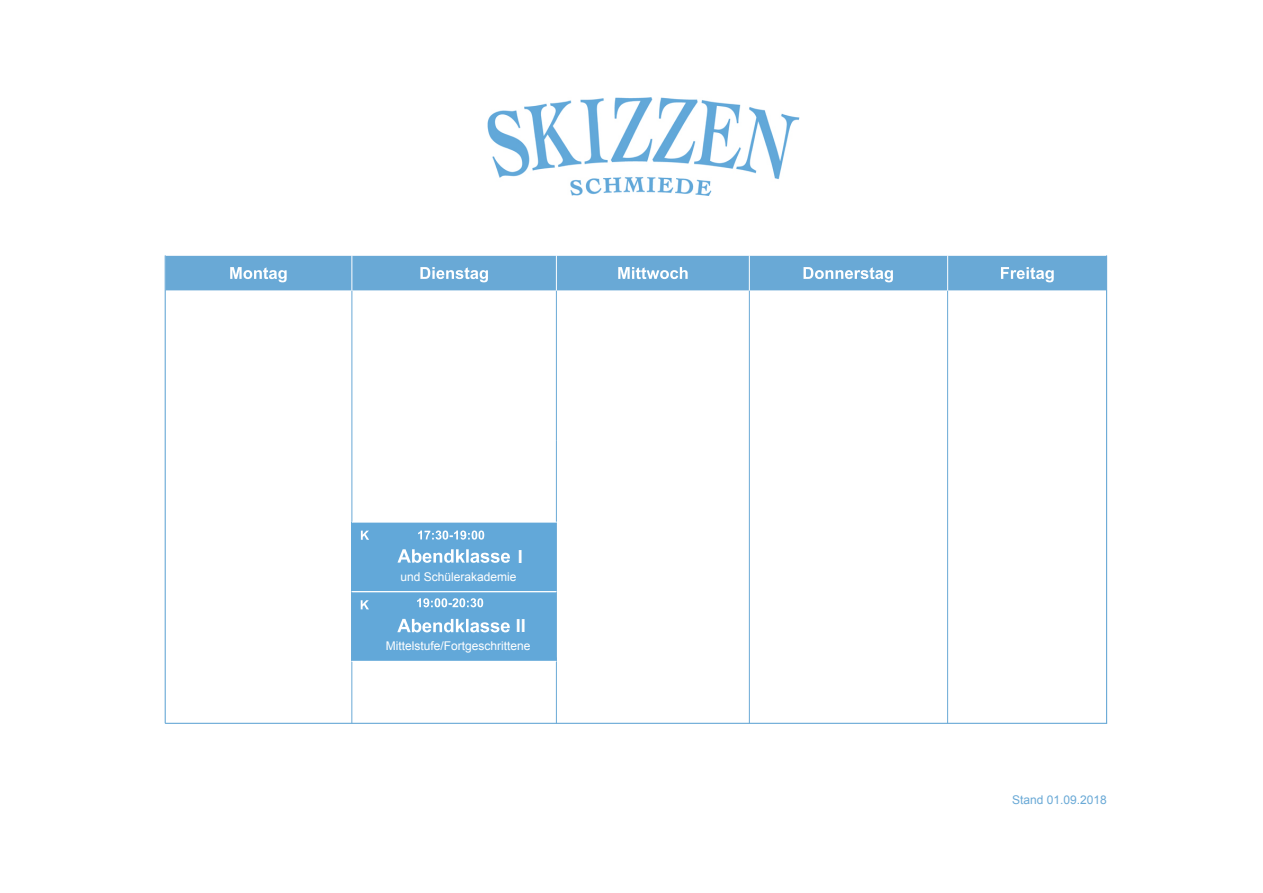
<style>
.page{position:relative;width:1263px;height:893px;background:#fff}
.page>*{position:absolute;margin:0;border:0;box-sizing:border-box;transform-origin:0 0}
.t1{font:700 18px "Arial";color:#fff}
.t2{font:12px "Arial";color:#fff}
.t3{font:12px "Arial";color:#69a9d6}
</style>
<div class="page">
<div style="left:166px;top:255px;width:941px;height:36px;background:#69a9d6"></div>
<div style="left:352px;top:522px;width:205px;height:139px;background:#62a8d9"></div>
<hr style="left:165px;top:255px;width:942px;height:1px;background:#fff">
<hr style="left:165px;top:290px;width:942px;height:1px;background:#fff">
<hr style="left:165px;top:722px;width:942px;height:1px;background:#69a9d6">
<hr style="left:352px;top:255px;width:1px;height:36px;background:#fff">
<hr style="left:556px;top:255px;width:1px;height:36px;background:#fff">
<hr style="left:749px;top:255px;width:1px;height:36px;background:#fff">
<hr style="left:947px;top:255px;width:1px;height:36px;background:#fff">
<hr style="left:1106px;top:255px;width:1px;height:468px;background:#69a9d6">
<svg style="left:230px;top:267px;width:57px;height:15px"></svg>
<svg style="left:420px;top:267px;width:68px;height:15px"></svg>
<svg style="left:618px;top:267px;width:70px;height:12px"></svg>
<svg style="left:804px;top:267px;width:89px;height:15px"></svg>
<svg style="left:1001px;top:267px;width:53px;height:15px"></svg>
<svg style="left:418px;top:530px;width:66px;height:9px"></svg>
<svg style="left:398px;top:549px;width:112px;height:13px"></svg>
<img style="left:488px;top:97px;width:311px;height:99px">
<svg style="left:361px;top:530px;width:8px;height:9px"></svg>
<hr style="left:556px;top:291px;width:1px;height:149px;background:#69a9d6">
<hr style="left:352px;top:291px;width:1px;height:231px;background:#69a9d6">
<hr style="left:165px;top:255px;width:1px;height:468px;background:#69a9d6">
<hr style="left:352px;top:591px;width:1px;height:132px;background:#69a9d6">
<hr style="left:556px;top:440px;width:1px;height:283px;background:#69a9d6">
<hr style="left:749px;top:291px;width:1px;height:432px;background:#69a9d6">
<hr style="left:947px;top:291px;width:1px;height:432px;background:#69a9d6">
<hr style="left:351px;top:661px;width:205px;height:1px;background:#fff">
<svg style="left:397px;top:619px;width:113px;height:13px"></svg>
<svg style="left:361px;top:600px;width:8px;height:9px"></svg>
<hr style="left:352px;top:522px;width:205px;height:1px;background:#fff">
<hr style="left:352px;top:591px;width:205px;height:1px;background:#fff">
<svg style="left:417px;top:598px;width:66px;height:9px"></svg>
<h1 class="t1" style="left:518px;top:544px;width:7px">I</h1>
<p class="t2" style="left:401px;top:568px;width:118px">und Schülerakademie</p>
<h1 class="t1" style="left:516px;top:614px;width:12px">II</h1>
<p class="t2" style="left:386px;top:638px;width:146px">Mittelstufe/Fortgeschrittene</p>
<p class="t3" style="left:1012px;top:791px;width:96px">Stand 01.09.2018</p>
</div>
